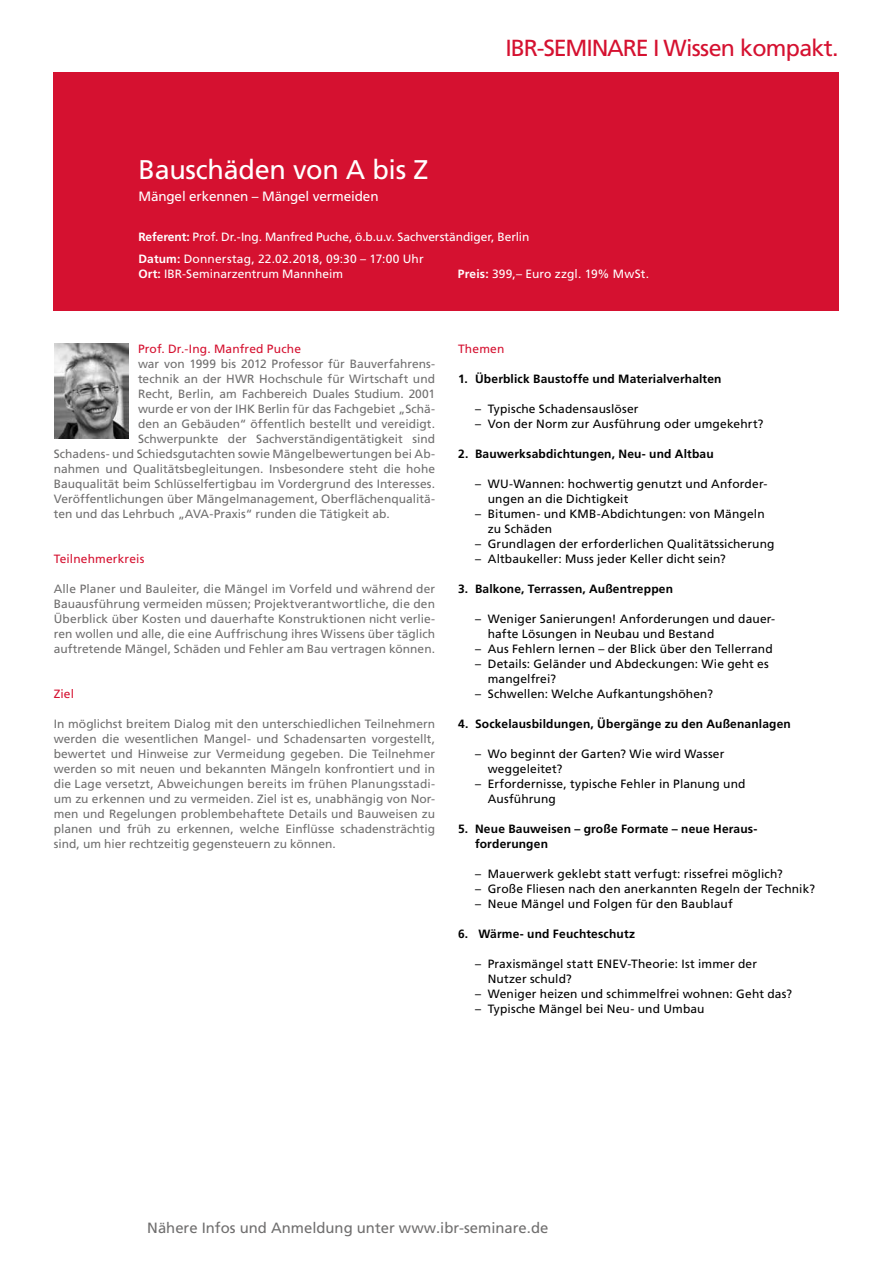
<style>
.page{position:relative;width:893px;height:1263px;background:#fff}
.page>*{position:absolute;margin:0;border:0;box-sizing:border-box;transform-origin:0 0}
.t1{font:27px "Frutiger";letter-spacing:-.01em;color:#fff}
.t2{font:23.25px "Frutiger";letter-spacing:-.03em;color:#d51130}
.t3{font:14.85px "Frutiger";color:#706f6f}
.t4{font:13.5px "Frutiger";letter-spacing:-.01em;color:#fff}
.t5{font:12px/15px "Frutiger";color:#706f6f;text-align:justify}
.t6{font:12px/15px "Frutiger";letter-spacing:.015em;color:#000}
.t7{font:700 12px/15px "Frutiger";letter-spacing:.015em;color:#000}
.t8{font:12px/22.5px "Frutiger";color:#fff}
.t9{font:12px "Frutiger";letter-spacing:.015em;color:#d51130}
.s1{font-weight:700}
</style>
<div class="page">
<div style="left:54px;top:72px;width:785px;height:238px;background:#d51130"></div>
<img style="left:54px;top:343px;width:75px;height:96px">
<h1 class="t1" style="left:138px;top:154px;width:291px">Bauschäden von A bis Z</h1>
<p class="t4" style="left:138px;top:188px;width:242px">Mängel erkennen – Mängel vermeiden</p>
<h2 class="t2" style="left:505px;top:34px;width:335px">IBR-SEMINARE I Wissen kompakt.</h2>
<p class="t8" style="left:138px;top:225px;width:392px"><span class="s1">Referent:</span> Prof. Dr.-Ing. Manfred Puche, ö.b.u.v. Sachverständiger, Berlin<br><span class="s1">Datum:</span> Donnerstag, 22.02.2018, 09:30 – 17:00 Uhr</p>
<p class="t8" style="left:138px;top:263px;width:206px"><span class="s1">Ort:</span> IBR-Seminarzentrum Mannheim</p>
<p class="t8" style="left:458px;top:263px;width:193px"><span class="s1">Preis:</span> 399,– Euro zzgl. 19% MwSt.</p>
<p class="t9" style="left:138px;top:341px;width:164px">Prof. Dr.-Ing. Manfred Puche</p>
<p class="t5" style="left:138px;top:356px;width:299px">war von 1999 bis 2012 Professor für Bauverfahrens-</p>
<p class="t5" style="left:138px;top:371px;width:299px">technik an der HWR Hochschule für Wirtschaft und</p>
<p class="t5" style="left:138px;top:386px;width:299px">Recht, Berlin, am Fachbereich Duales Studium. 2001</p>
<p class="t5" style="left:138px;top:401px;width:299px">wurde er von der IHK Berlin für das Fachgebiet „Schä-</p>
<p class="t5" style="left:138px;top:416px;width:299px">den an Gebäuden“ öffentlich bestellt und vereidigt.</p>
<p class="t5" style="left:138px;top:431px;width:299px">Schwerpunkte der Sachverständigentätigkeit sind</p>
<p class="t5" style="left:54px;top:446px;width:383px">Schadens- und Schiedsgutachten sowie Mängelbewertungen bei Ab-</p>
<p class="t5" style="left:54px;top:461px;width:383px">nahmen und Qualitätsbegleitungen. Insbesondere steht die hohe</p>
<p class="t5" style="left:54px;top:476px;width:383px">Bauqualität beim Schlüsselfertigbau im Vordergrund des Interesses.</p>
<p class="t5" style="left:54px;top:491px;width:383px">Veröffentlichungen über Mängelmanagement, Oberflächenqualitä-</p>
<p class="t5" style="left:54px;top:506px;width:337px">ten und das Lehrbuch „AVA-Praxis“ runden die Tätigkeit ab.</p>
<p class="t9" style="left:54px;top:551px;width:92px">Teilnehmerkreis</p>
<p class="t5" style="left:54px;top:581px;width:383px">Alle Planer und Bauleiter, die Mängel im Vorfeld und während der Bauausführung vermeiden müssen; Projektverantwortliche, die den Überblick über Kosten und dauerhafte Konstruktionen nicht verlie&shy;ren wollen und alle, die eine Auffrischung ihres Wissens über täglich auftretende Mängel, Schäden und Fehler am Bau vertragen können.</p>
<p class="t9" style="left:54px;top:686px;width:22px">Ziel</p>
<p class="t5" style="left:54px;top:716px;width:383px">In möglichst breitem Dialog mit den unterschiedlichen Teilnehmern werden die wesentlichen Mangel- und Schadensarten vorgestellt, bewertet und Hinweise zur Vermeidung gegeben. Die Teilnehmer werden so mit neuen und bekannten Mängeln konfrontiert und in die Lage versetzt, Abweichungen bereits im frühen Planungsstadi&shy;um zu erkennen und zu vermeiden. Ziel ist es, unabhängig von Nor&shy;men und Regelungen problembehaftete Details und Bauweisen zu planen und früh zu erkennen, welche Einflüsse schadensträchtig sind, um hier rechtzeitig gegensteuern zu können.</p>
<p class="t9" style="left:458px;top:341px;width:48px">Themen</p>
<p class="t7" style="left:458px;top:371px;width:265px">1. Überblick Baustoffe und Materialverhalten</p>
<p class="t6" style="left:475px;top:401px;width:165px">– Typische Schadensauslöser</p>
<p class="t6" style="left:475px;top:416px;width:290px">– Von der Norm zur Ausführung oder umgekehrt?</p>
<p class="t7" style="left:458px;top:446px;width:257px">2. Bauwerksabdichtungen, Neu- und Altbau</p>
<p class="t6" style="left:488px;top:476px;width:281px;text-indent:-13px">– WU-Wannen: hochwertig genutzt und Anforder&shy;ungen an die Dichtigkeit</p>
<p class="t6" style="left:488px;top:506px;width:278px;text-indent:-13px">– Bitumen- und KMB-Abdichtungen: von Mängeln zu Schäden</p>
<p class="t6" style="left:475px;top:536px;width:301px">– Grundlagen der erforderlichen Qualitätssicherung</p>
<p class="t6" style="left:475px;top:551px;width:252px">– Altbaukeller: Muss jeder Keller dicht sein?</p>
<p class="t7" style="left:458px;top:581px;width:217px">3. Balkone, Terrassen, Außentreppen</p>
<p class="t6" style="left:488px;top:611px;width:289px;text-indent:-13px">– Weniger Sanierungen! Anforderungen und dauer&shy;hafte Lösungen in Neubau und Bestand</p>
<p class="t6" style="left:475px;top:641px;width:299px">– Aus Fehlern lernen – der Blick über den Tellerrand</p>
<p class="t6" style="left:488px;top:656px;width:283px;text-indent:-13px">– Details: Geländer und Abdeckungen: Wie geht es mangelfrei?</p>
<p class="t6" style="left:475px;top:686px;width:239px">– Schwellen: Welche Aufkantungshöhen?</p>
<p class="t7" style="left:458px;top:716px;width:334px">4. Sockelausbildungen, Übergänge zu den Außenanlagen</p>
<p class="t6" style="left:488px;top:746px;width:238px;text-indent:-13px">– Wo beginnt der Garten? Wie wird Wasser weggeleitet?</p>
<p class="t6" style="left:488px;top:776px;width:259px;text-indent:-13px">– Erfordernisse, typische Fehler in Planung und<br>Ausführung</p>
<p class="t7" style="left:475px;top:821px;width:284px;text-indent:-17px">5. Neue Bauweisen – große Formate – neue Heraus&shy;forderungen</p>
<p class="t6" style="left:475px;top:866px;width:309px">– Mauerwerk geklebt statt verfugt: rissefrei möglich?</p>
<p class="t6" style="left:475px;top:881px;width:342px">– Große Fliesen nach den anerkannten Regeln der Technik?</p>
<p class="t6" style="left:475px;top:896px;width:259px">– Neue Mängel und Folgen für den Baublauf</p>
<p class="t7" style="left:458px;top:926px;width:178px">6. Wärme- und Feuchteschutz</p>
<p class="t6" style="left:488px;top:956px;width:271px;text-indent:-13px">– Praxismängel statt ENEV-Theorie: Ist immer der<br>Nutzer schuld?</p>
<p class="t6" style="left:475px;top:986px;width:318px">– Weniger heizen und schimmelfrei wohnen: Geht das?</p>
<p class="t6" style="left:475px;top:1001px;width:231px">– Typische Mängel bei Neu- und Umbau</p>
<p class="t3" style="left:147px;top:1219px;width:403px">Nähere Infos und Anmeldung unter www.ibr-seminare.de</p>
</div>
